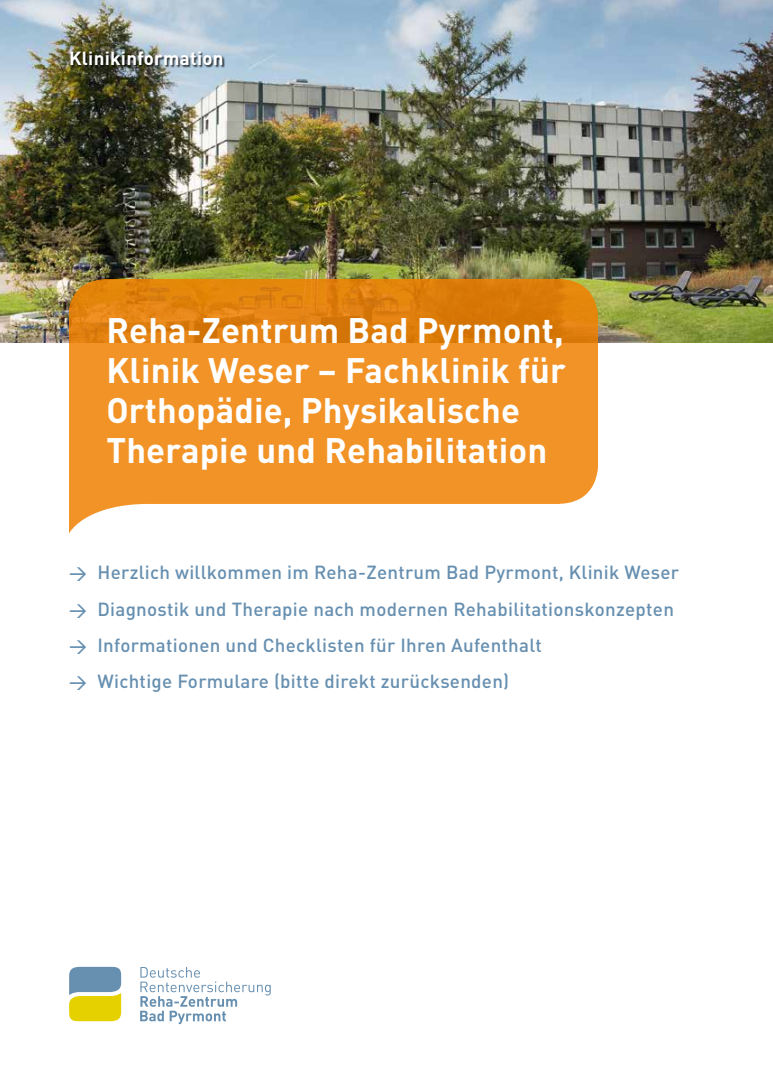
<style>
.page{position:relative;width:773px;height:1092px;background:#fff}
.page>*{position:absolute;margin:0;border:0;box-sizing:border-box;transform-origin:0 0}
.t1{font:700 35px/40px "DIN Pro DR Vp";letter-spacing:.005em;color:#fff}
.t2{font:500 18.75px/36.1px "DIN Pro DR Vp";letter-spacing:.015em;color:#668fb0}
.t3{font:700 18.75px "DIN Pro DR Vp";letter-spacing:.015em;color:#fff}
.s1{font-size:17.5px}
</style>
<div class="page">
<img style="left:0;top:0;width:772px;height:343px">
<img style="left:69px;top:280px;width:528px;height:253px">
<svg style="left:69px;top:966px;width:52px;height:55px;background:#afb86a"></svg>
<svg style="left:140px;top:967px;width:131px;height:57px"></svg>
<div style="left:70px;top:51px;width:155px;height:17px;background:#000;opacity:.75"></div>
<p class="t3" style="left:69px;top:46px;width:156px">Klinikinformation</p>
<h1 class="t1" style="left:106px;top:309px;width:461px">Reha-Zentrum Bad Pyrmont,<br>Klinik Weser – Fachklinik für<br>Orthopädie, Physikalische<br>Therapie und Rehabilitation</h1>
<p class="t2" style="left:69px;top:554px;width:611px"><span class="s1">&gt;</span> Herzlich willkommen im Reha-Zentrum Bad Pyrmont, Klinik Weser <span class="s1">&gt;</span> Diagnostik und Therapie nach modernen Rehabilitationskonzepten <span class="s1">&gt;</span> Informationen und Checklisten für Ihren Aufenthalt<br><span class="s1">&gt;</span> Wichtige Formulare (bitte direkt zurücksenden)</p>
</div>
